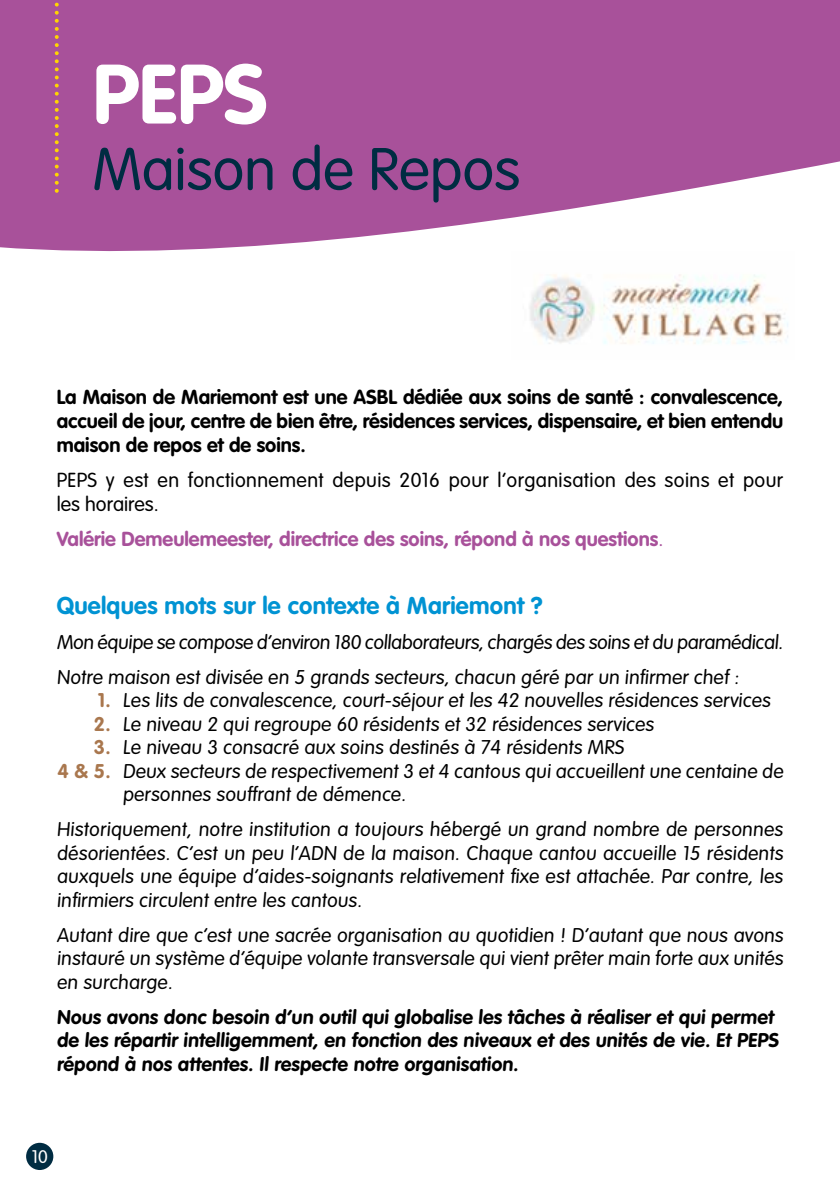
<style>
.page{position:relative;width:840px;height:1191px;background:#fff}
.page>*{position:absolute;margin:0;border:0;box-sizing:border-box;transform-origin:0 0}
.t1{font:700 82.8px "VAG Rounded Std";color:#fff}
.t2{font:300 58.8px "VAG Rounded Std";color:#002c42}
.t3{font:700 24px "VAG Rounded Std";letter-spacing:.01em;color:#0093d3}
.t4{font:700 20px/24px "VAG Rounded Std";color:#000;text-align:justify}
.t5{font:300 20px/24px "VAG Rounded Std";letter-spacing:.02em;color:#000}
.t6{font:700 20px "VAG Rounded Std";color:#a8519a}
.t7{font:300 19.6px/23.6px "VAG Rounded Std";color:#000;text-align:justify}
.t8{font:700 19.6px/23.6px "VAG Rounded Std";letter-spacing:.01em;color:#000}
.t9{font:300 18px "VAG Rounded Std";color:#fff}
.s1{font-weight:300}
.s2{font-weight:700;color:#a9774e}
</style>
<div class="page">
<svg style="left:0;top:0;width:839px;height:252px;background:#b265a5"></svg>
<svg style="left:55px;top:0;width:4px;height:192px"></svg>
<img style="left:529px;top:274px;width:259px;height:70px">
<div style="left:26px;top:1142px;width:27px;height:28px;background:#002c42;border-radius:50%"></div>
<h1 class="t1" style="left:93px;top:46px;width:176px">PEPS</h1>
<h2 class="t2" style="left:93px;top:136px;width:429px">Maison de Repos</h2>
<p class="t4" style="left:57px;top:385px;width:727px">La Maison de Mariemont est une ASBL dédiée aux soins de santé : convalescence, accueil de jour, centre de bien être, résidences services, dispensaire, et bien entendu maison de repos et de soins.</p>
<p class="t5" style="left:57px;top:469px;width:727px">PEPS y est en fonctionnement depuis 2016 pour l’organisation des soins et pour les horaires.</p>
<p class="t6" style="left:57px;top:527px;width:607px">Valérie Demeulemeester, directrice des soins, répond à nos questions<span class="s1">.</span></p>
<p class="t3" style="left:57px;top:591px;width:487px">Quelques mots sur le contexte à Mariemont ?</p>
<p class="t7" style="left:57px;top:625px;width:729px;line-height:34.8px">Mon équipe se compose d’environ 180 collaborateurs, chargés des soins et du paramédical.<br>Notre maison est divisée en 5 grands secteurs, chacun géré par un infirmer chef :</p>
<p class="t7" style="left:98px;top:689px;width:675px"><span class="s2">1.</span> Les lits de convalescence, court-séjour et les 42 nouvelles résidences services</p>
<p class="t7" style="left:94px;top:713px;width:563px"><span class="s2">2.</span> Le niveau 2 qui regroupe 60 résidents et 32 résidences services</p>
<p class="t7" style="left:94px;top:736px;width:533px"><span class="s2">3.</span> Le niveau 3 consacré aux soins destinés à 74 résidents MRS</p>
<p class="t7" style="left:57px;top:760px;width:729px"><span class="s2">4 &amp; 5.</span> Deux secteurs de respectivement 3 et 4 cantous qui accueillent une centaine de</p>
<p class="t7" style="left:123px;top:783px;width:286px">personnes souffrant de démence.</p>
<p class="t7" style="left:57px;top:818px;width:729px">Historiquement, notre institution a toujours hébergé un grand nombre de personnes désorientées. C’est un peu l’ADN de la maison. Chaque cantou accueille 15 résidents auxquels une équipe d’aides-soignants relativement fixe est attachée. Par contre, les infirmiers circulent entre les cantous.</p>
<p class="t7" style="left:57px;top:923px;width:729px">Autant dire que c’est une sacrée organisation au quotidien ! D’autant que nous avons instauré un système d’équipe volante transversale qui vient prêter main forte aux unités en surcharge.</p>
<p class="t8" style="left:57px;top:1005px;width:725px">Nous avons donc besoin d’un outil qui globalise les tâches à réaliser et qui permet de les répartir intelligemment, en fonction des niveaux et des unités de vie. Et PEPS répond à nos attentes. Il respecte notre organisation.</p>
<p class="t9" style="left:32px;top:1146px;width:17px">10</p>
</div>
